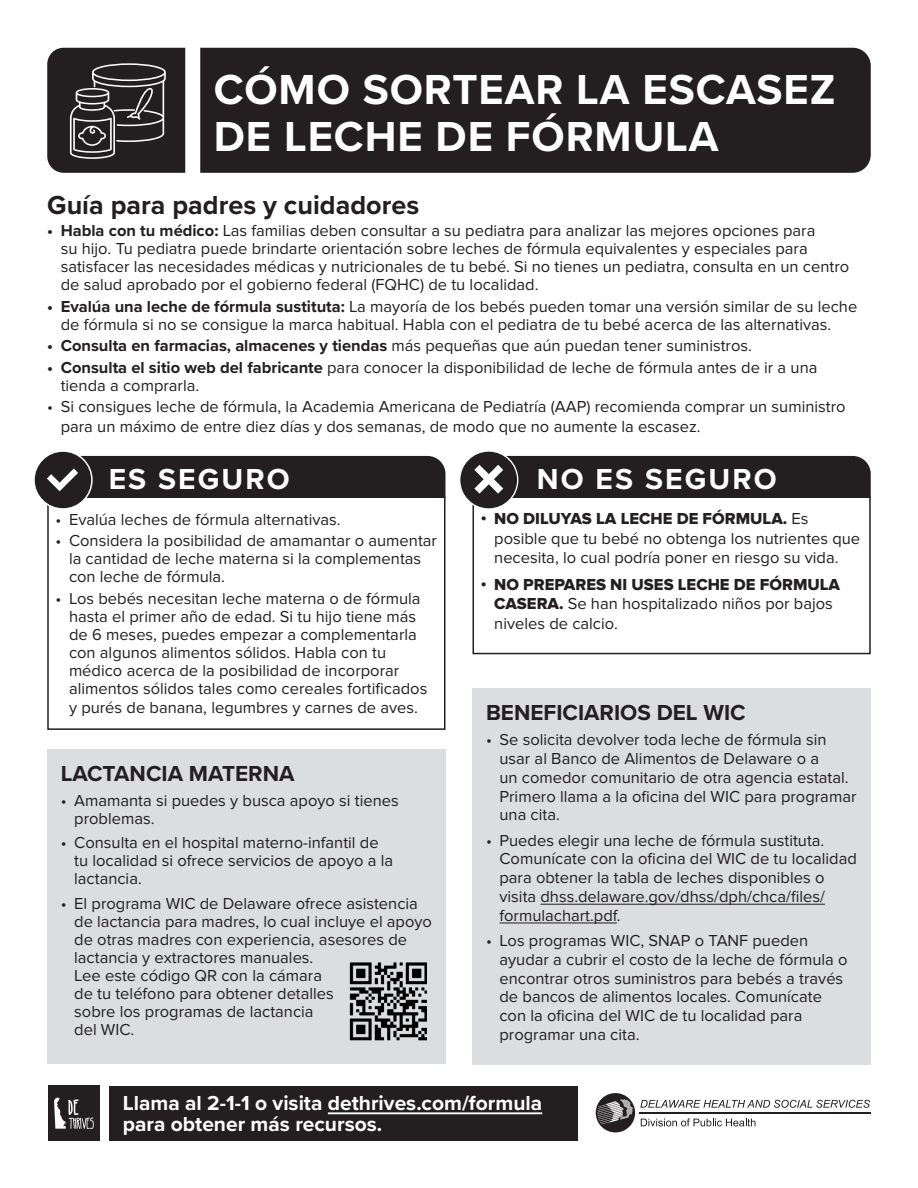
<style>
.page{position:relative;width:918px;height:1188px;background:#fff}
.page>*{position:absolute;margin:0;border:0;box-sizing:border-box;transform-origin:0 0}
.t1{font:700 43.5px/46.5px "Proxima Nova";letter-spacing:.02em;color:#fff}
.t2{font:700 30px "Proxima Nova";letter-spacing:.07em;color:#fff}
.t3{font:700 27px "Proxima Nova";color:#231f20}
.t4{font:700 22.5px "Proxima Nova";color:#231f20}
.t5{font:700 21px/21px "Proxima Nova";color:#fff}
.t6{font:16.5px/18px "Proxima Nova";color:#231f20}
.t7{font:16.5px "Proxima Nova Extrabld";color:#231f20}
.s1{font-weight:700}
.s2{font-family:"Proxima Nova"}
.s3{font-family:"Proxima Nova Extrabld"}
</style>
<div class="page">
<div style="left:109px;top:1086px;width:469px;height:55px;background:#231f20"></div>
<hr style="left:328px;top:1112px;width:214px;height:2px;background:#fff">
<div style="left:47px;top:750px;width:399px;height:314px;background:#dcdddf"></div>
<div style="left:47px;top:496px;width:399px;height:234px;border:2px solid #231f20"></div>
<div style="left:472px;top:688px;width:399px;height:377px;background:#dcdddf"></div>
<hr style="left:540px;top:904px;width:285px;height:1px;background:#231f20">
<hr style="left:500px;top:923px;width:117px;height:1px;background:#231f20">
<div style="left:472px;top:496px;width:399px;height:158px;border:2px solid #231f20"></div>
<div style="left:34px;top:451px;width:58px;height:58px;background:#231f20;border-radius:50%"></div>
<div style="left:33px;top:450px;width:60px;height:60px;border:2px solid #fff;border-radius:50%"></div>
<div style="left:47px;top:456px;width:399px;height:42px;background:#231f20"></div>
<div style="left:460px;top:451px;width:58px;height:58px;background:#231f20;border-radius:50%"></div>
<div style="left:459px;top:450px;width:59px;height:60px;border:1px solid #fff;border-radius:50%"></div>
<div style="left:474px;top:456px;width:397px;height:42px;background:#231f20"></div>
<div style="left:48px;top:1085px;width:52px;height:56px;background:#231f20"></div>
<svg style="left:54px;top:1098px;width:40px;height:31px"></svg>
<img style="left:349px;top:962px;width:78px;height:79px">
<hr style="left:640px;top:1113px;width:231px;height:1px;background:#231f20">
<svg style="left:596px;top:1093px;width:274px;height:39px"></svg>
<div style="left:200px;top:48px;width:671px;height:125px;background:#231f20"></div>
<svg style="left:47px;top:48px;width:138px;height:125px;background:#393637"></svg>
<h1 class="t1" style="left:214px;top:65px;width:623px">CÓMO SORTEAR LA ESCASEZ<br>DE LECHE DE FÓRMULA</h1>
<h3 class="t3" style="left:47px;top:185px;width:373px">Guía para padres y cuidadores</h3>
<p class="t6" style="left:61px;top:222px;width:790px;text-indent:-13px"><span class="s1">• Habla con tu médico:</span> Las familias deben consultar a su pediatra para analizar las mejores opciones para<br>su hijo. Tu pediatra puede brindarte orientación sobre leches de fórmula equivalentes y especiales para satisfacer las necesidades médicas y nutricionales de tu bebé. Si no tienes un pediatra, consulta en un centro de salud aprobado por el gobierno federal (FQHC) de tu localidad.</p>
<p class="t6" style="left:61px;top:297px;width:798px;text-indent:-13px"><span class="s1">• Evalúa una leche de fórmula sustituta:</span> La mayoría de los bebés pueden tomar una versión similar de su leche de fórmula si no se consigue la marca habitual. Habla con el pediatra de tu bebé acerca de las alternativas.</p>
<p class="t6" style="left:47px;top:337px;width:706px"><span class="s1">• Consulta en farmacias, almacenes y tiendas</span> más pequeñas que aún puedan tener suministros.</p>
<p class="t6" style="left:61px;top:358px;width:758px;text-indent:-13px"><span class="s1">• Consulta el sitio web del fabricante</span> para conocer la disponibilidad de leche de fórmula antes de ir a una tienda a comprarla.</p>
<p class="t6" style="left:61px;top:397px;width:786px;line-height:20.2px;text-indent:-13px">• Si consigues leche de fórmula, la Academia Americana de Pediatría (AAP) recomienda comprar un suministro para un máximo de entre diez días y dos semanas, de modo que no aumente la escasez.</p>
<h2 class="t2" style="left:109px;top:456px;width:183px">ES SEGURO</h2>
<h2 class="t2" style="left:537px;top:456px;width:241px">NO ES SEGURO</h2>
<p class="t7" style="left:481px;top:509px;width:329px">• NO DILUYAS LA LECHE DE FÓRMULA. <span class="s2">Es</span></p>
<p class="t6" style="left:494px;top:529px;width:368px;line-height:19.5px">posible que tu bebé no obtenga los nutrientes que necesita, lo cual podría poner en riesgo su vida.</p>
<p class="t7" style="left:481px;top:575px;width:361px">• NO PREPARES NI USES LECHE DE FÓRMULA</p>
<p class="t6" style="left:494px;top:594px;width:340px;line-height:19.5px"><span class="s3">CASERA.</span> Se han hospitalizado niños por bajos niveles de calcio.</p>
<p class="t6" style="left:56px;top:510px;width:287px">• Evalúa leches de fórmula alternativas.</p>
<p class="t6" style="left:69px;top:532px;width:370px;text-indent:-13px">• Considera la posibilidad de amamantar o aumentar la cantidad de leche materna si la complementas con leche de fórmula.</p>
<p class="t6" style="left:69px;top:589px;width:360px;text-indent:-13px">• Los bebés necesitan leche materna o de fórmula hasta el primer año de edad. Si tu hijo tiene más de 6 meses, puedes empezar a complementarla con algunos alimentos sólidos. Habla con tu médico acerca de la posibilidad de incorporar alimentos sólidos tales como cereales fortificados</p>
<p class="t6" style="left:69px;top:699px;width:350px">y purés de banana, legumbres y carnes de aves.</p>
<h3 class="t4" style="left:486px;top:695px;width:261px">BENEFICIARIOS DEL WIC</h3>
<p class="t6" style="left:499px;top:731px;width:358px;line-height:18.8px;text-indent:-13px">• Se solicita devolver toda leche de fórmula sin usar al Banco de Alimentos de Delaware o a<br>un comedor comunitario de otra agencia estatal.<br>Primero llama a la oficina del WIC para programar una cita.</p>
<p class="t6" style="left:499px;top:831px;width:359px;line-height:18.8px;text-indent:-13px">• Puedes elegir una leche de fórmula sustituta.<br>Comunícate con la oficina del WIC de tu localidad para obtener la tabla de leches disponibles o visita dhss.delaware.gov/dhss/dph/chca/files/ formulachart.pdf.</p>
<p class="t6" style="left:499px;top:932px;width:350px;line-height:18.8px;text-indent:-13px">• Los programas WIC, SNAP o TANF pueden ayudar a cubrir el costo de la leche de fórmula o encontrar otros suministros para bebés a través de bancos de alimentos locales. Comunícate con la oficina del WIC de tu localidad para programar una cita.</p>
<h3 class="t4" style="left:61px;top:757px;width:235px">LACTANCIA MATERNA</h3>
<p class="t6" style="left:74px;top:791px;width:326px;text-indent:-13px">• Amamanta si puedes y busca apoyo si tienes problemas.</p>
<p class="t6" style="left:74px;top:834px;width:320px;text-indent:-13px">• Consulta en el hospital materno-infantil de tu localidad si ofrece servicios de apoyo a la lactancia.</p>
<p class="t6" style="left:74px;top:895px;width:359px;text-indent:-13px">• El programa WIC de Delaware ofrece asistencia de lactancia para madres, lo cual incluye el apoyo de otras madres con experiencia, asesores de lactancia y extractores manuales.<br>Lee este código QR con la cámara<br>de tu teléfono para obtener detalles<br>sobre los programas de lactancia<br>del WIC.</p>
<p class="t5" style="left:123px;top:1092px;width:421px">Llama al 2-1-1 o visita dethrives.com/formula para obtener más recursos.</p>
</div>
